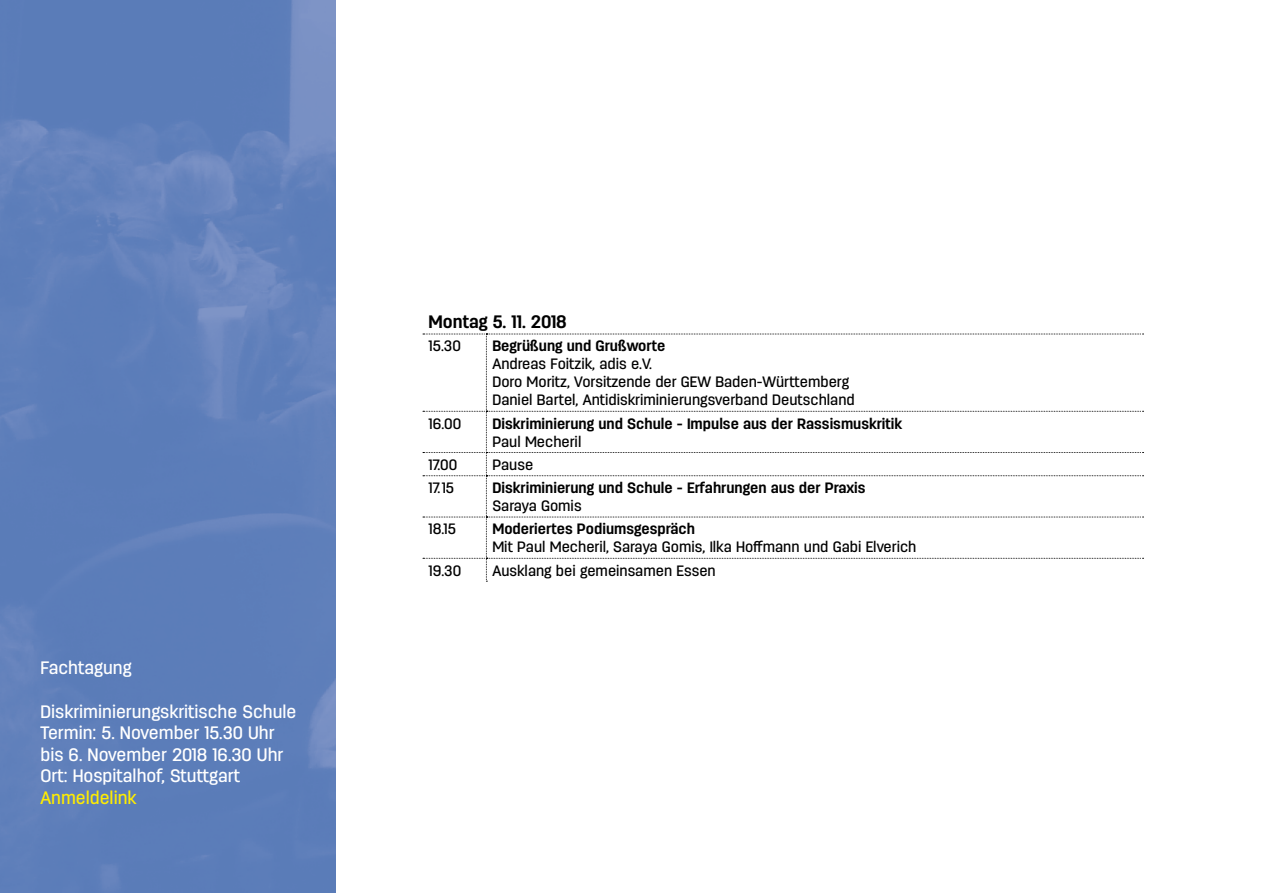
<style>
.page{position:relative;width:1263px;height:893px;background:#fff}
.page>*{position:absolute;margin:0;border:0;box-sizing:border-box;transform-origin:0 0}
.t1{font:500 18px/21.6px "Antartida";color:#fff}
.t2{font:700 18px "Antartida";color:#000}
.t3{font:500 18px "Antartida";color:#ffed00}
.t4{font:500 15px/18px "Antartida";color:#000}
.t5{font:700 15px "Antartida";color:#000}
</style>
<div class="page">
<img style="left:0;top:0;width:336px;height:893px">
<svg style="left:423px;top:334px;width:720px;height:248px"></svg>
<p class="t1" style="left:40px;top:657px;width:93px">Fachtagung</p>
<p class="t1" style="left:40px;top:701px;width:258px">Diskriminierungskritische Schule<br>Termin: 5. November 15.30 Uhr bis 6. November 2018 16.30 Uhr<br>Ort: Hospitalhof, Stuttgart</p>
<p class="t3" style="left:40px;top:788px;width:98px">Anmeldelink</p>
<p class="t2" style="left:429px;top:312px;width:140px">Montag 5. 11. 2018</p>
<p class="t4" style="left:429px;top:337px;width:34px">15.30</p>
<p class="t5" style="left:492px;top:338px;width:174px">Begrüßung und Grußworte</p>
<p class="t4" style="left:492px;top:355px;width:364px">Andreas Foitzik, adis e.V.<br>Doro Moritz, Vorsitzende der GEW Baden-Württemberg<br>Daniel Bartel, Antidiskriminierungsverband Deutschland</p>
<p class="t4" style="left:429px;top:414px;width:34px">16.00</p>
<p class="t5" style="left:492px;top:415px;width:411px">Diskriminierung und Schule - Impulse aus der Rassismuskritik</p>
<p class="t4" style="left:492px;top:432px;width:91px">Paul Mecheril</p>
<p class="t4" style="left:429px;top:456px;width:30px">17.00</p>
<p class="t4" style="left:492px;top:456px;width:42px">Pause</p>
<p class="t4" style="left:429px;top:479px;width:27px">17.15</p>
<p class="t5" style="left:492px;top:479px;width:375px">Diskriminierung und Schule - Erfahrungen aus der Praxis</p>
<p class="t4" style="left:492px;top:497px;width:91px">Saraya Gomis</p>
<p class="t4" style="left:429px;top:520px;width:29px">18.15</p>
<p class="t5" style="left:492px;top:521px;width:204px">Moderiertes Podiumsgespräch</p>
<p class="t4" style="left:492px;top:538px;width:426px">Mit Paul Mecheril, Saraya Gomis, Ilka Hoffmann und Gabi Elverich</p>
<p class="t4" style="left:429px;top:561px;width:34px">19.30</p>
<p class="t4" style="left:492px;top:561px;width:225px">Ausklang bei gemeinsamen Essen</p>
</div>
